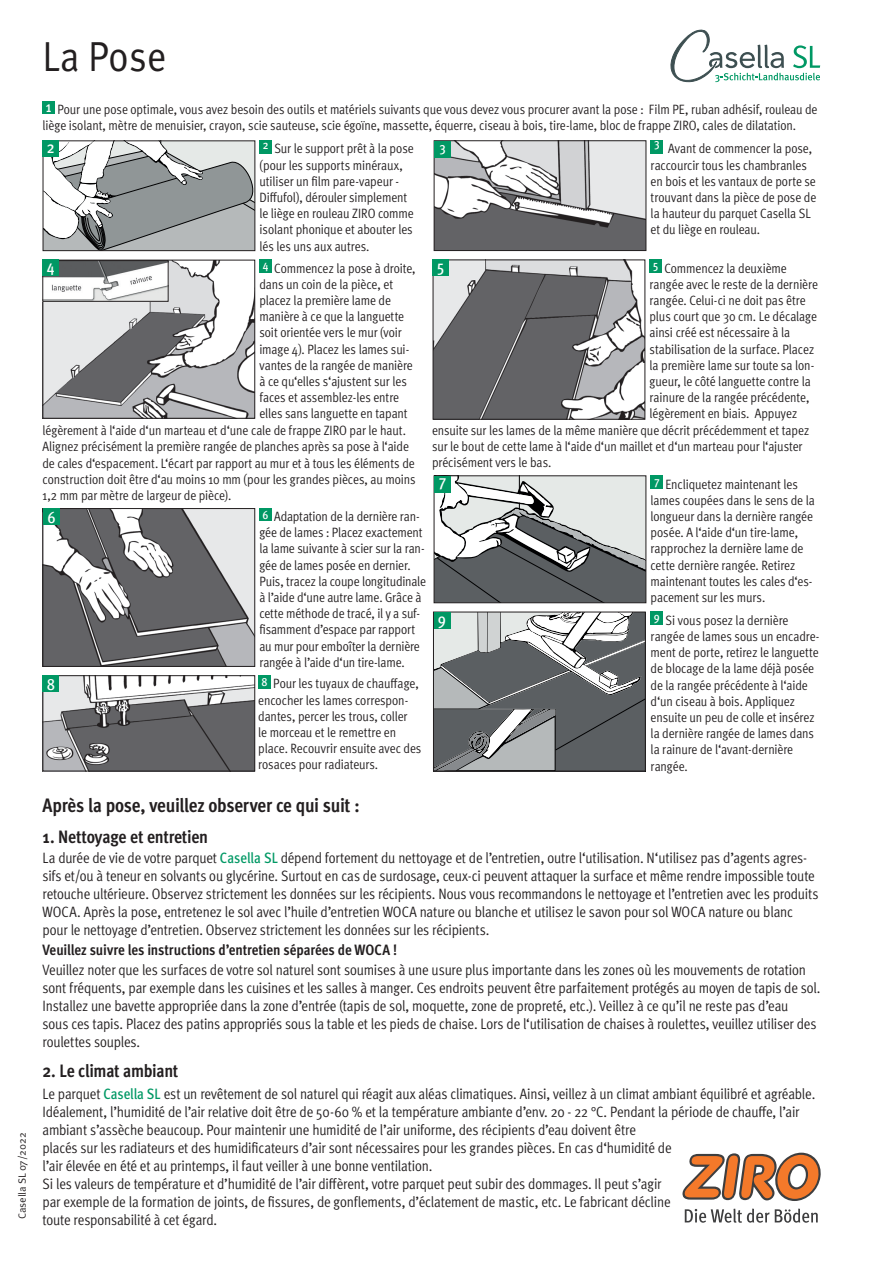
<style>
.page{position:relative;width:893px;height:1263px;background:#fff}
.page>*{position:absolute;margin:0;border:0;box-sizing:border-box;transform-origin:0 0}
.t1{font:42px "Meta Pro Norm";letter-spacing:-.01em;color:#231f20;scale:.9 1}
.t2{font:700 condensed 19.5px "Meta Pro";letter-spacing:-.015em;color:#231f20}
.t3{font:700 condensed 18px "Meta Pro";letter-spacing:-.015em;color:#231f20}
.t4{font:500 condensed 16.5px "Meta Pro";color:#fff}
.t5{font:15px/18px "Meta Pro Cond Norm";letter-spacing:-.01em;color:#231f20}
.t6{font:700 condensed 15px "Meta Pro";letter-spacing:-.005em;color:#231f20}
.t7{font:13.5px/16.2px "Meta Pro Cond Norm";letter-spacing:-.01em;color:#231f20}
.t8{font:500 condensed 13.5px "Meta Pro";color:#fff}
.t9{font:10.5px "Meta Pro Norm";letter-spacing:-.015em;color:#231f20}
.s1{font-family:"Meta Pro";font-weight:500;font-stretch:condensed;font-size:12px;color:#fff}
.s2{font-family:"Meta Pro";font-weight:500;font-stretch:condensed;color:#009864}
</style>
<div class="page">
<div style="left:43px;top:101px;width:12px;height:13px;background:#009864"></div>
<div style="left:259px;top:508px;width:13px;height:13px;background:#009864"></div>
<img style="left:45px;top:510px;width:208px;height:155px">
<div style="left:43px;top:508px;width:212px;height:159px;border:1px solid #231f20"></div>
<div style="left:43px;top:509px;width:17px;height:16px;background:#009864"></div>
<svg style="left:682px;top:1153px;width:139px;height:48px"></svg>
<svg style="left:685px;top:1208px;width:133px;height:15px"></svg>
<svg style="left:671px;top:30px;width:149px;height:52px"></svg>
<svg style="left:45px;top:142px;width:208px;height:107px"></svg>
<div style="left:43px;top:140px;width:212px;height:111px;border:1px solid #231f20"></div>
<div style="left:43px;top:140px;width:16px;height:17px;background:#009864"></div>
<div style="left:259px;top:140px;width:13px;height:13px;background:#009864"></div>
<div style="left:651px;top:140px;width:12px;height:13px;background:#009864"></div>
<img style="left:436px;top:142px;width:208px;height:107px">
<div style="left:434px;top:140px;width:212px;height:111px;border:1px solid #231f20"></div>
<div style="left:434px;top:141px;width:17px;height:17px;background:#009864"></div>
<div style="left:649px;top:260px;width:13px;height:13px;background:#009864"></div>
<img style="left:435px;top:262px;width:208px;height:156px">
<div style="left:433px;top:260px;width:212px;height:160px;border:1px solid #231f20"></div>
<div style="left:433px;top:260px;width:16px;height:16px;background:#009864"></div>
<div style="left:259px;top:260px;width:13px;height:13px;background:#009864"></div>
<img style="left:45px;top:262px;width:208px;height:155px">
<div style="left:43px;top:260px;width:212px;height:159px;border:1px solid #231f20"></div>
<img style="left:44px;top:262px;width:123px;height:38px">
<div style="left:42px;top:260px;width:127px;height:42px;border:1px solid #231f20"></div>
<div style="left:43px;top:260px;width:16px;height:16px;background:#009864"></div>
<svg style="left:436px;top:477px;width:208px;height:124px"></svg>
<div style="left:434px;top:475px;width:212px;height:128px;border:1px solid #231f20"></div>
<div style="left:434px;top:476px;width:17px;height:17px;background:#009864"></div>
<div style="left:651px;top:475px;width:12px;height:13px;background:#009864"></div>
<div style="left:258px;top:675px;width:13px;height:13px;background:#009864"></div>
<img style="left:45px;top:677px;width:208px;height:92px">
<div style="left:43px;top:675px;width:212px;height:96px;border:1px solid #231f20"></div>
<div style="left:43px;top:675px;width:16px;height:17px;background:#009864"></div>
<svg style="left:435px;top:614px;width:209px;height:155px"></svg>
<div style="left:433px;top:612px;width:213px;height:159px;border:1px solid #231f20"></div>
<div style="left:434px;top:612px;width:16px;height:17px;background:#009864"></div>
<div style="left:651px;top:612px;width:12px;height:13px;background:#009864"></div>
<p class="t9" style="left:14px;top:1219px;width:88px;rotate:-90deg">Casella SL 07/2022</p>
<h1 class="t1" style="left:43px;top:25px;width:139px">La Pose</h1>
<p class="t7" style="left:43px;top:100px;width:776px"><sup>1</sup> Pour une pose optimale, vous avez besoin des outils et matériels suivants que vous devez vous procurer avant la pose : Film PE, ruban adhésif, rouleau de liège isolant, mètre de menuisier, crayon, scie sauteuse, scie égoïne, massette, équerre, ciseau à bois, tire-lame, bloc de frappe ZIRO, cales de dilatation.</p>
<p class="t4" style="left:47px;top:135px;width:9px">2</p>
<p class="t7" style="left:259px;top:140px;width:156px"><sup>2</sup> Sur le support prêt à la pose (pour les supports minéraux, utiliser un film pare-vapeur -<br>Diffufol), dérouler simplement le liège en rouleau ZIRO comme isolant phonique et abouter les lés les uns aux autres.</p>
<p class="t7" style="left:651px;top:140px;width:167px"><sup>3</sup> Avant de commencer la pose, raccourcir tous les chambranles en bois et les vantaux de porte se trouvant dans la pièce de pose de la hauteur du parquet Casella SL et du liège en rouleau.</p>
<p class="t8" style="left:439px;top:140px;width:8px">3</p>
<p class="t4" style="left:47px;top:254px;width:9px">4</p>
<p class="t7" style="left:259px;top:259px;width:158px"><sup>4</sup> Commencez la pose à droite, dans un coin de la pièce, et placez la première lame de manière à ce que la languette soit orientée vers le mur (voir image 4). Placez les lames sui&shy;vantes de la rangée de manière à ce qu‘elles s‘ajustent sur les faces et assemblez-les entre elles sans languette en tapant</p>
<p class="t4" style="left:437px;top:254px;width:9px">5</p>
<p class="t7" style="left:649px;top:259px;width:170px"><sup>5</sup> Commencez la deuxième rangée avec le reste de la dernière rangée. Celui-ci ne doit pas être plus court que 30 cm. Le décalage ainsi créé est nécessaire à la stabilisation de la surface. Placez la première lame sur toute sa lon&shy;gueur, le côté languette contre la rainure de la rangée précédente, légèrement en biais. Appuyez</p>
<p class="t7" style="left:432px;top:421px;width:379px">ensuite sur les lames de la même manière que décrit précédemment et tapez sur le bout de cette lame à l‘aide d‘un maillet et d‘un marteau pour l‘ajuster précisément vers le bas.</p>
<p class="t7" style="left:43px;top:421px;width:375px">légèrement à l‘aide d‘un marteau et d‘une cale de frappe ZIRO par le haut.<br>Alignez précisément la première rangée de planches après sa pose à l‘aide de cales d‘espacement. L‘écart par rapport au mur et à tous les éléments de construction doit être d‘au moins 10 mm (pour les grandes pièces, au moins 1,2 mm par mètre de largeur de pièce).</p>
<p class="t4" style="left:438px;top:471px;width:10px">7</p>
<p class="t7" style="left:651px;top:475px;width:166px"><span class="s1">7</span> Encliquetez maintenant les lames coupées dans le sens de la longueur dans la dernière rangée posée. A l‘aide d‘un tire-lame, rapprochez la dernière lame de cette dernière rangée. Retirez maintenant toutes les cales d‘es&shy;pacement sur les murs.</p>
<p class="t7" style="left:259px;top:507px;width:168px"><span class="s1">6</span> Adaptation de la dernière ran&shy;gée de lames : Placez exactement la lame suivante à scier sur la ran&shy;gée de lames posée en dernier.<br>Puis, tracez la coupe longitudinale à l’aide d‘une autre lame. Grâce à cette méthode de tracé, il y a suf&shy;fisamment d’espace par rapport au mur pour emboîter la dernière rangée à l’aide d‘un tire-lame.</p>
<p class="t4" style="left:47px;top:505px;width:10px">6</p>
<p class="t4" style="left:438px;top:607px;width:10px">9</p>
<p class="t7" style="left:651px;top:611px;width:170px"><sup>9</sup> Si vous posez la dernière rangée de lames sous un encadre&shy;ment de porte, retirez le languette de blocage de la lame déjà posée de la rangée précédente à l‘aide d‘un ciseau à bois. Appliquez ensuite un peu de colle et insérez la dernière rangée de lames dans la rainure de l‘avant-dernière rangée.</p>
<p class="t7" style="left:258px;top:675px;width:165px"><span class="s1">8</span> Pour les tuyaux de chauffage, encocher les lames correspon&shy;dantes, percer les trous, coller<br>le morceau et le remettre en place. Recouvrir ensuite avec des rosaces pour radiateurs.</p>
<p class="t4" style="left:47px;top:672px;width:10px">8</p>
<h2 class="t2" style="left:43px;top:791px;width:319px">Après la pose, veuillez observer ce qui suit :</h2>
<h3 class="t3" style="left:43px;top:822px;width:167px">1. Nettoyage et entretien</h3>
<p class="t5" style="left:43px;top:847px;width:778px">La durée de vie de votre parquet <span class="s2">Casella SL</span> dépend fortement du nettoyage et de l’entretien, outre l‘utilisation. N‘utilisez pas d’agents agres&shy;sifs et/ou à teneur en solvants ou glycérine. Surtout en cas de surdosage, ceux-ci peuvent attaquer la surface et même rendre impossible toute retouche ultérieure. Observez strictement les données sur les récipients. Nous vous recommandons le nettoyage et l’entretien avec les produits WOCA. Après la pose, entretenez le sol avec l’huile d’entretien WOCA nature ou blanche et utilisez le savon pour sol WOCA nature ou blanc pour le nettoyage d’entretien. Observez strictement les données sur les récipients.</p>
<p class="t6" style="left:43px;top:938px;width:356px">Veuillez suivre les instructions d’entretien séparées de WOCA !</p>
<p class="t5" style="left:43px;top:960px;width:780px">Veuillez noter que les surfaces de votre sol naturel sont soumises à une usure plus importante dans les zones où les mouvements de rotation sont fréquents, par exemple dans les cuisines et les salles à manger. Ces endroits peuvent être parfaitement protégés au moyen de tapis de sol.<br>Installez une bavette appropriée dans la zone d’entrée (tapis de sol, moquette, zone de propreté, etc.). Veillez à ce qu’il ne reste pas d’eau<br>sous ces tapis. Placez des patins appropriés sous la table et les pieds de chaise. Lors de l‘utilisation de chaises à roulettes, veuillez utiliser des roulettes souples.</p>
<h3 class="t3" style="left:43px;top:1057px;width:137px">2. Le climat ambiant</h3>
<p class="t5" style="left:43px;top:1084px;width:774px">Le parquet <span class="s2">Casella SL</span> est un revêtement de sol naturel qui réagit aux aléas climatiques. Ainsi, veillez à un climat ambiant équilibré et agréable.<br>Idéalement, l’humidité de l’air relative doit être de 50-60 % et la température ambiante d’env. 20 - 22 °C. Pendant la période de chauffe, l’air ambiant s’assèche beaucoup. Pour maintenir une humidité de l’air uniforme, des récipients d’eau doivent être<br>placés sur les radiateurs et des humidificateurs d’air sont nécessaires pour les grandes pièces. En cas d‘humidité de<br>l’air élevée en été et au printemps, il faut veiller à une bonne ventilation.<br>Si les valeurs de température et d’humidité de l’air diffèrent, votre parquet peut subir des dommages. Il peut s’agir<br>par exemple de la formation de joints, de fissures, de gonflements, d’éclatement de mastic, etc. Le fabricant décline<br>toute responsabilité à cet égard.</p>
</div>
